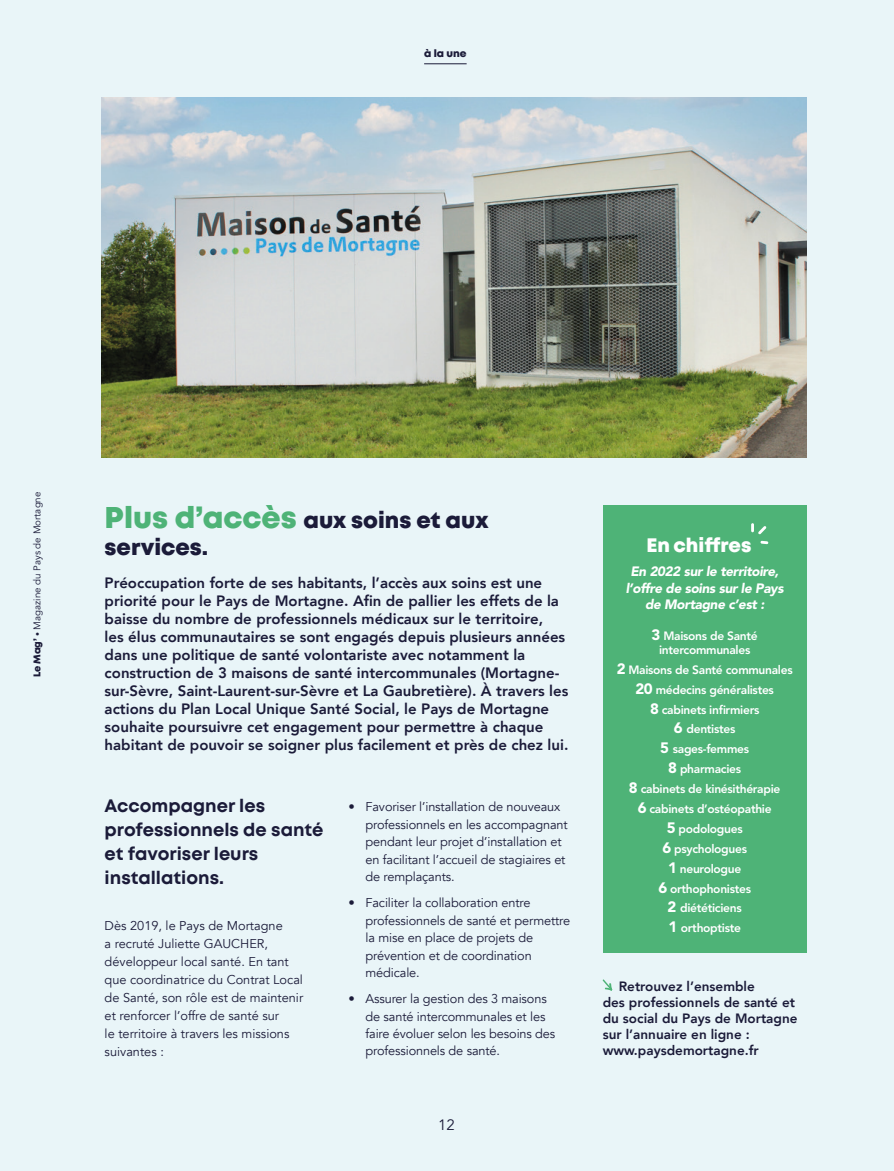
<style>
.page{position:relative;width:894px;height:1171px;background:#e9f5f8}
.page>*{position:absolute;margin:0;border:0;box-sizing:border-box;transform-origin:0 0}
.t1{font:800 22.5px/27px "Mont";color:#1b1b39}
.t2{font:800 19.5px "Mont";color:#fff}
.t3{font:700 18px/24px "Mont";color:#1b1b39}
.t4{font:800 15px/18px "Avenir";color:#1b1b39}
.t5{font:15px "Avenir";color:#1b1b39}
.t6{font:800 13.5px/16.2px "Avenir";color:#1b1b39}
.t7{font:italic 900 13.5px/16.5px "Avenir LT Std";letter-spacing:-.025em;color:#fff;text-align:center}
.t8{font:12.75px/17.4px "Avenir";letter-spacing:-.01em;color:#1b1b39}
.t9{font:800 12px/20px "Avenir LT Std";letter-spacing:-.025em;color:#fff;text-align:center}
.t10{font:800 10.5px "Mont";color:#1b1b39}
.t11{font:9.75px "Avenir";color:#1b1b39}
.s1{font-family:"Mont";font-weight:800}
.s2{font-size:30px;color:#4eb377}
.s3{font-weight:900;font-size:15px}
</style>
<div class="page">
<hr style="left:424px;top:63px;width:42px;height:1px;background:#1b1b39">
<svg style="left:602px;top:979px;width:10px;height:11px"></svg>
<div style="left:602px;top:505px;width:204px;height:448px;background:#4eb377"></div>
<svg style="left:751px;top:523px;width:15px;height:11px"></svg>
<svg style="left:760px;top:541px;width:8px;height:3px"></svg>
<img style="left:101px;top:98px;width:705px;height:359px">
<p class="t10" style="left:424px;top:47px;width:44px">à la une</p>
<p class="t11" style="left:31px;top:677px;width:187px;rotate:-90deg"><span class="s1">Le Mag’ •</span> Magazine du Pays de Mortagne</p>
<h1 class="t1" style="left:105px;top:507px;width:385px"><span class="s2">Plus d’accès</span> aux soins et aux services.</h1>
<p class="t4" style="left:105px;top:573px;width:465px">Préoccupation forte de ses habitants, l’accès aux soins est une priorité pour le Pays de Mortagne. Afin de pallier les effets de la baisse du nombre de professionnels médicaux sur le territoire,<br>les élus communautaires se sont engagés depuis plusieurs années dans une politique de santé volontariste avec notamment la construction de 3 maisons de santé intercommunales (Mortagne&shy;sur-Sèvre, Saint-Laurent-sur-Sèvre et La Gaubretière). À travers les actions du Plan Local Unique Santé Social, le Pays de Mortagne souhaite poursuivre cet engagement pour permettre à chaque habitant de pouvoir se soigner plus facilement et près de chez lui.</p>
<h3 class="t3" style="left:105px;top:793px;width:220px">Accompagner les professionnels de santé et favoriser leurs installations.</h3>
<p class="t8" style="left:105px;top:916px;width:200px;line-height:18px">Dès 2019, le Pays de Mortagne<br>a recruté Juliette GAUCHER, développeur local santé. En tant que coordinatrice du Contrat Local de Santé, son rôle est de maintenir et renforcer l’offre de santé sur<br>le territoire à travers les missions suivantes :</p>
<p class="t8" style="left:365px;top:798px;width:204px;text-indent:-17px">• Favoriser l’installation de nouveaux professionnels en les accompagnant pendant leur projet d’installation et en facilitant l’accueil de stagiaires et de remplaçants.</p>
<p class="t8" style="left:365px;top:894px;width:206px;text-indent:-17px">• Faciliter la collaboration entre professionnels de santé et permettre la mise en place de projets de prévention et de coordination médicale.</p>
<p class="t8" style="left:365px;top:990px;width:191px;text-indent:-17px">• Assurer la gestion des 3 maisons de santé intercommunales et les faire évoluer selon les besoins des professionnels de santé.</p>
<p class="t5" style="left:438px;top:1116px;width:18px">12</p>
<h2 class="t2" style="left:646px;top:532px;width:106px">En chiffres</h2>
<p class="t7" style="left:626px;top:563px;width:159px">En 2022 sur le territoire, l’offre de soins sur le Pays de Mortagne c’est :</p>
<p class="t9" style="left:651px;top:629px;width:108px;line-height:13.5px"><span class="s3">3</span> Maisons de Santé intercommunales</p>
<p class="t9" style="left:616px;top:659px;width:177px"><span class="s3">2</span> Maisons de Santé communales<br><span class="s3">20</span> médecins généralistes<br><span class="s3">8</span> cabinets infirmiers<br><span class="s3">6</span> dentistes<br><span class="s3">5</span> sages-femmes<br><span class="s3">8</span> pharmacies<br><span class="s3">8</span> cabinets de kinésithérapie<br><span class="s3">6</span> cabinets d’ostéopathie<br><span class="s3">5</span> podologues<br><span class="s3">6</span> psychologues<br><span class="s3">1</span> neurologue<br><span class="s3">6</span> orthophonistes<br><span class="s3">2</span> diététiciens<br><span class="s3">1</span> orthoptiste</p>
<p class="t6" style="left:603px;top:978px;width:196px;text-indent:16px">Retrouvez l’ensemble<br>des professionnels de santé et du social du Pays de Mortagne sur l’annuaire en ligne : www.paysdemortagne.fr</p>
</div>
